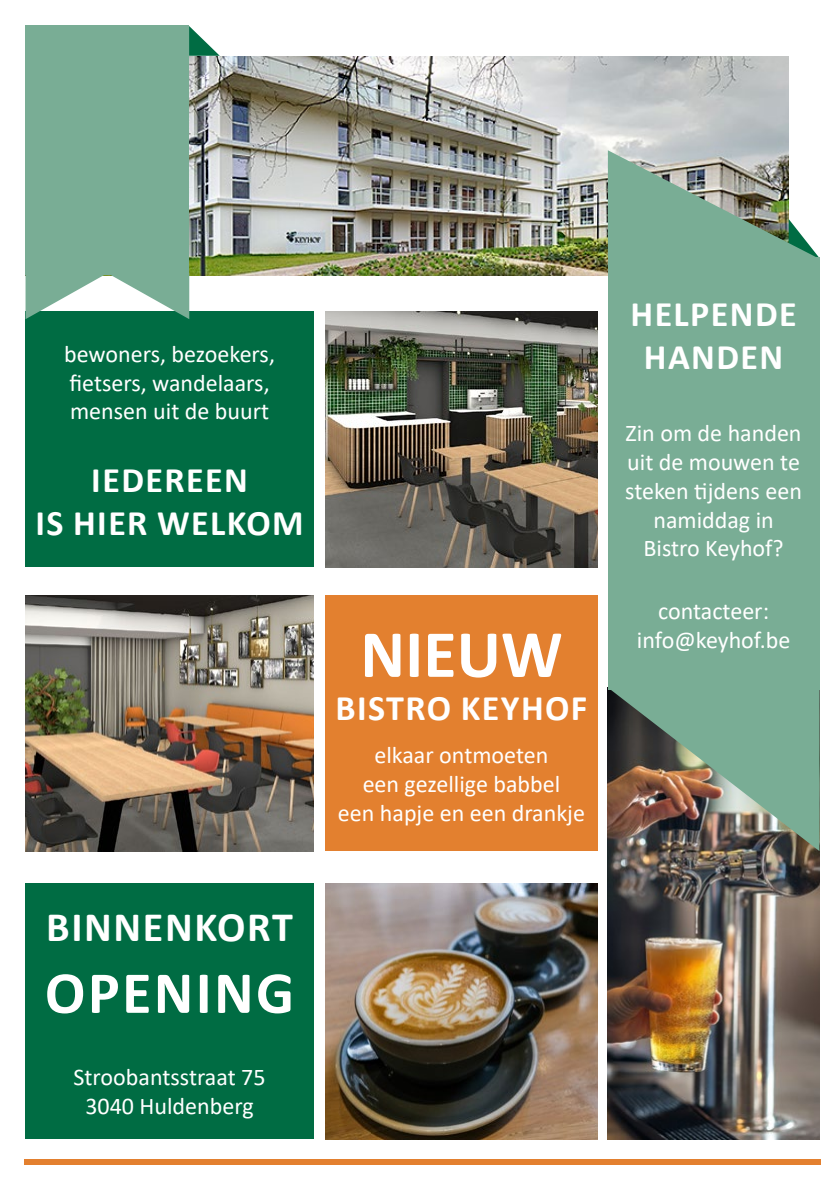
<style>
.page{position:relative;width:840px;height:1191px;background:#fff}
.page>*{position:absolute;margin:0;border:0;box-sizing:border-box;transform-origin:0 0}
.t1{font:700 68px "Calibri";color:#fff}
.t2{font:700 60px "Calibri";letter-spacing:.04em;color:#fff}
.t3{font:700 42px "Calibri";letter-spacing:.04em;color:#fff}
.t4{font:700 36px/43.2px "Calibri";letter-spacing:.04em;color:#fff;text-align:center}
.t5{font:24px/28.8px "Calibri";color:#fff;text-align:center}
</style>
<div class="page">
<img style="left:607px;top:851px;width:211px;height:288px">
<img style="left:189px;top:56px;width:599px;height:220px">
<div style="left:24px;top:1158px;width:796px;height:6px;background:#e3802f"></div>
<div style="left:26px;top:311px;width:287px;height:256px;background:#006c43"></div>
<div style="left:325px;top:595px;width:272px;height:256px;background:#e3802f"></div>
<div style="left:26px;top:883px;width:287px;height:256px;background:#006c43"></div>
<svg style="left:189px;top:26px;width:31px;height:30px"></svg>
<div style="left:26px;top:26px;width:163px;height:249px;background:#79ad95"></div>
<svg style="left:26px;top:275px;width:163px;height:44px"></svg>
<div style="left:607px;top:257px;width:211px;height:432px;background:#79ad95"></div>
<img style="left:607px;top:150px;width:211px;height:108px">
<img style="left:607px;top:687px;width:211px;height:164px">
<img style="left:26px;top:595px;width:287px;height:256px">
<img style="left:325px;top:883px;width:272px;height:256px">
<img style="left:325px;top:311px;width:272px;height:256px">
<p class="t5" style="left:64px;top:339px;width:212px;text-align:left">bewoners, bezoekers, fietsers, wandelaars, mensen uit de buurt</p>
<h3 class="t4" style="left:35px;top:457px;width:269px">IEDEREEN<br>IS HIER WELKOM</h3>
<h3 class="t3" style="left:46px;top:897px;width:248px">BINNENKORT</h3>
<h2 class="t2" style="left:45px;top:950px;width:251px">OPENING</h2>
<p class="t5" style="left:73px;top:1061px;width:193px">Stroobantsstraat 75<br>3040 Huldenberg</p>
<h1 class="t1" style="left:360px;top:606px;width:204px">NIEUW</h1>
<h3 class="t4" style="left:335px;top:686px;width:253px">BISTRO KEYHOF</h3>
<p class="t5" style="left:338px;top:740px;width:248px">elkaar ontmoeten<br>een gezellige babbel<br>een hapje en een drankje</p>
<h3 class="t4" style="left:630px;top:292px;width:168px">HELPENDE<br>HANDEN</h3>
<p class="t5" style="left:625px;top:418px;width:178px">Zin om de handen uit de mouwen te steken tijdens een namiddag in<br>Bistro Keyhof?</p>
<p class="t5" style="left:636px;top:596px;width:155px">contacteer: info@keyhof.be</p>
</div>
